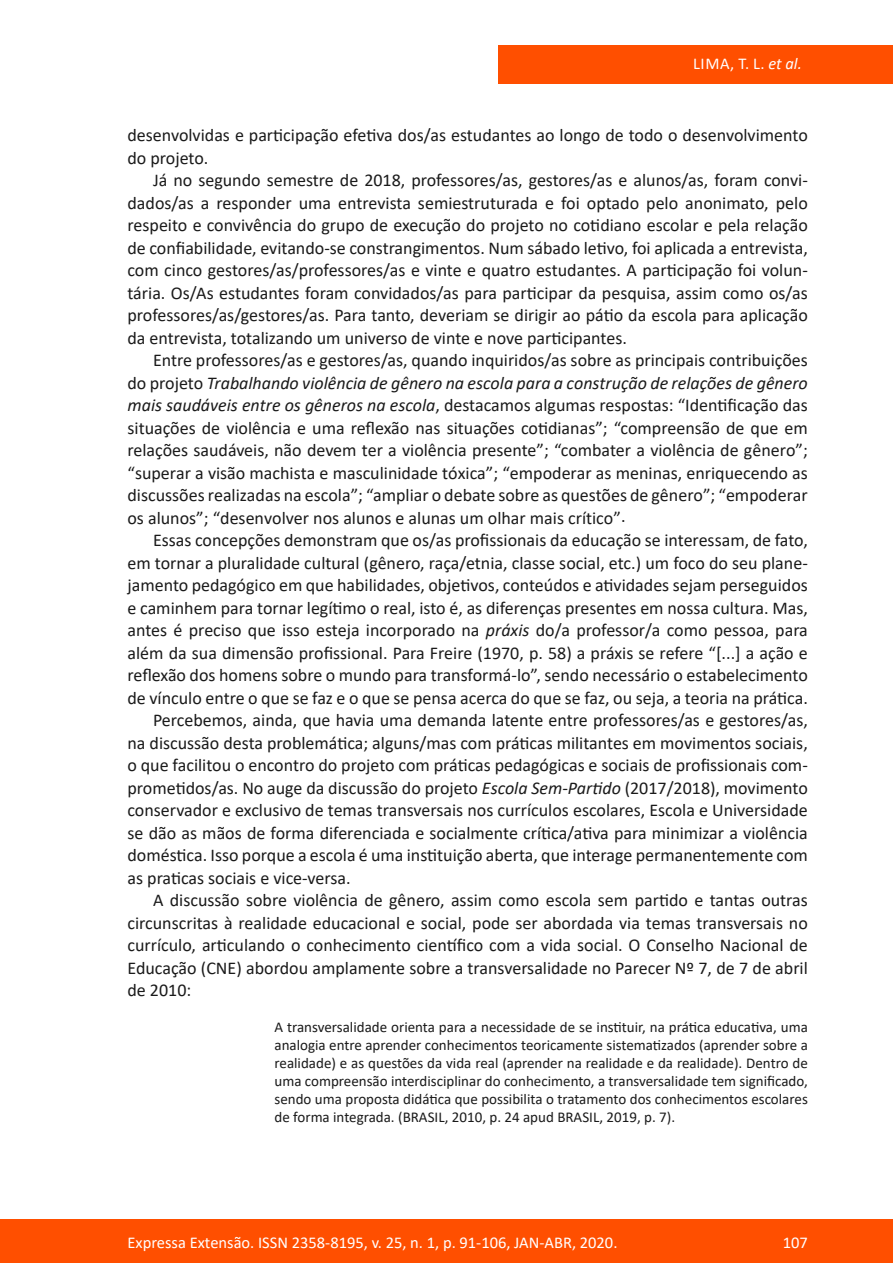
<style>
.page{position:relative;width:893px;height:1263px;background:#fff}
.page>*{position:absolute;margin:0;border:0;box-sizing:border-box;transform-origin:0 0}
.texto{font:18px/22.5px "Calibri";color:#1a1a1a;text-align:justify}
.t1{font:16.5px "Calibri";color:#fff}
.citação{font:15px/18px "Calibri";color:#1a1a1a;text-align:justify}
.s1{font-style:italic}
</style>
<div class="page">
<div style="left:0;top:1219px;width:893px;height:44px;background:#ff4f00"></div>
<div style="left:498px;top:45px;width:395px;height:39px;background:#ff4f00"></div>
<p class="t1" style="left:693px;top:52px;width:110px">LIMA, T. L. <span class="s1">et al.</span></p>
<p class="texto" style="left:128px;top:123px;width:682px">desenvolvidas e participação efetiva dos/as estudantes ao longo de todo o desenvolvimento do projeto.</p>
<p class="texto" style="left:128px;top:168px;width:682px;text-indent:26px">Já no segundo semestre de 2018, professores/as, gestores/as e alunos/as, foram convi&shy;dados/as a responder uma entrevista semiestruturada e foi optado pelo anonimato, pelo respeito e convivência do grupo de execução do projeto no cotidiano escolar e pela relação de confiabilidade, evitando-se constrangimentos. Num sábado letivo, foi aplicada a entrevista, com cinco gestores/as/professores/as e vinte e quatro estudantes. A participação foi volun&shy;tária. Os/As estudantes foram convidados/as para participar da pesquisa, assim como os/as professores/as/gestores/as. Para tanto, deveriam se dirigir ao pátio da escola para aplicação da entrevista, totalizando um universo de vinte e nove participantes.</p>
<p class="texto" style="left:128px;top:348px;width:682px;text-indent:26px">Entre professores/as e gestores/as, quando inquiridos/as sobre as principais contribuições do projeto <span class="s1">Trabalhando violência de gênero na escola para a construção de relações de gênero mais saudáveis entre os gêneros na escola</span>, destacamos algumas respostas: “Identificação das situações de violência e uma reflexão nas situações cotidianas”; “compreensão de que em relações saudáveis, não devem ter a violência presente”; “combater a violência de gênero”; “superar a visão machista e masculinidade tóxica”; “empoderar as meninas, enriquecendo as discussões realizadas na escola”; “ampliar o debate sobre as questões de gênero”; “empoderar os alunos”; “desenvolver nos alunos e alunas um olhar mais crítico”.</p>
<p class="texto" style="left:128px;top:528px;width:682px;text-indent:26px">Essas concepções demonstram que os/as profissionais da educação se interessam, de fato, em tornar a pluralidade cultural (gênero, raça/etnia, classe social, etc.) um foco do seu plane&shy;jamento pedagógico em que habilidades, objetivos, conteúdos e atividades sejam perseguidos e caminhem para tornar legítimo o real, isto é, as diferenças presentes em nossa cultura. Mas, antes é preciso que isso esteja incorporado na <span class="s1">práxis</span> do/a professor/a como pessoa, para além da sua dimensão profissional. Para Freire (1970, p. 58) a práxis se refere “[...] a ação e reflexão dos homens sobre o mundo para transformá-lo”, sendo necessário o estabelecimento de vínculo entre o que se faz e o que se pensa acerca do que se faz, ou seja, a teoria na prática.</p>
<p class="texto" style="left:128px;top:708px;width:682px;text-indent:26px">Percebemos, ainda, que havia uma demanda latente entre professores/as e gestores/as, na discussão desta problemática; alguns/mas com práticas militantes em movimentos sociais, o que facilitou o encontro do projeto com práticas pedagógicas e sociais de profissionais com&shy;prometidos/as. No auge da discussão do projeto <span class="s1">Escola Sem-Partido</span> (2017/2018), movimento conservador e exclusivo de temas transversais nos currículos escolares, Escola e Universidade se dão as mãos de forma diferenciada e socialmente crítica/ativa para minimizar a violência doméstica. Isso porque a escola é uma instituição aberta, que interage permanentemente com as praticas sociais e vice-versa.</p>
<p class="texto" style="left:128px;top:888px;width:682px;text-indent:26px">A discussão sobre violência de gênero, assim como escola sem partido e tantas outras circunscritas à realidade educacional e social, pode ser abordada via temas transversais no currículo, articulando o conhecimento científico com a vida social. O Conselho Nacional de Educação (CNE) abordou amplamente sobre a transversalidade no Parecer Nº 7, de 7 de abril de 2010:</p>
<p class="citação" style="left:274px;top:1018px;width:535px">A transversalidade orienta para a necessidade de se instituir, na prática educativa, uma analogia entre aprender conhecimentos teoricamente sistematizados (aprender sobre a realidade) e as questões da vida real (aprender na realidade e da realidade). Dentro de uma compreensão interdisciplinar do conhecimento, a transversalidade tem significado, sendo uma proposta didática que possibilita o tratamento dos conhecimentos escolares de forma integrada. (BRASIL, 2010, p. 24 apud BRASIL, 2019, p. 7).</p>
<p class="t1" style="left:128px;top:1230px;width:491px">Expressa Extensão. ISSN 2358-8195, v. 25, n. 1, p. 91-106, JAN-ABR, 2020.</p>
<p class="t1" style="left:783px;top:1230px;width:27px">107</p>
</div>
